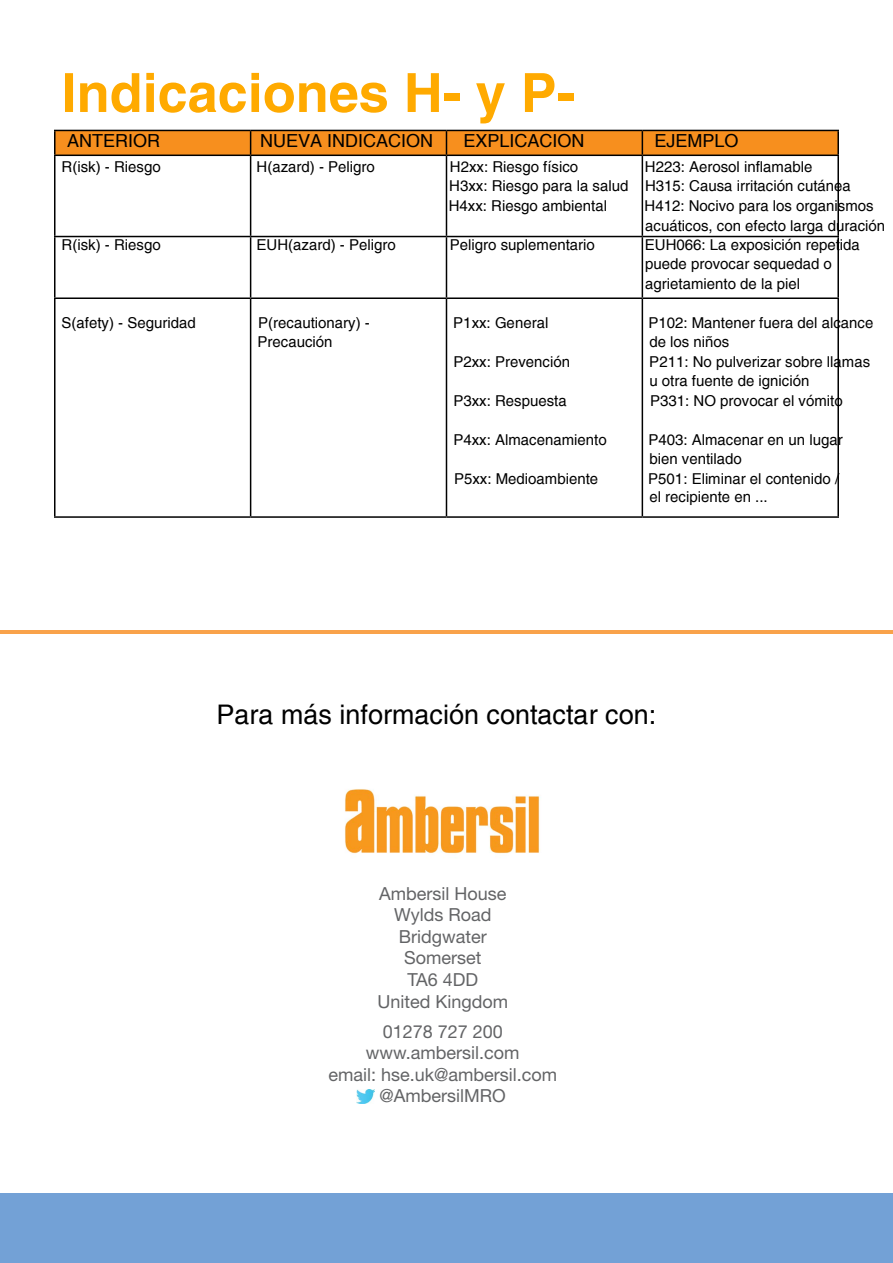
<style>
.page{position:relative;width:893px;height:1263px;background:#fff}
.page>*{position:absolute;margin:0;border:0;box-sizing:border-box;transform-origin:0 0}
.t1{font:700 54px "Helvetica";color:#fa0}
.t2{font:27px "Helvetica";color:#000}
.t3{font:18px/21.6px "Helvetica Neue LT Std";color:#636466;text-align:center}
.t4{font:18px "Helvetica";color:#000}
.t5{font:15px/19.5px "Helvetica";color:#000}
</style>
<div class="page">
<div style="left:0;top:1193px;width:893px;height:70px;background:#73a1d6"></div>
<hr style="left:0;top:630px;width:893px;height:3px;background:#f9a24a">
<hr style="left:54px;top:130px;width:197px;height:1px;background:#000">
<hr style="left:54px;top:131px;width:2px;height:24px;background:#000">
<hr style="left:642px;top:130px;width:197px;height:1px;background:#000">
<svg style="left:55px;top:130px;width:782px;height:25px;background:#e5841b"></svg>
<hr style="left:837px;top:131px;width:2px;height:24px;background:#000">
<hr style="left:54px;top:155px;width:197px;height:1px;background:#000">
<hr style="left:54px;top:156px;width:2px;height:80px;background:#000">
<hr style="left:251px;top:155px;width:195px;height:1px;background:#000">
<hr style="left:250px;top:156px;width:1px;height:80px;background:#000">
<hr style="left:446px;top:155px;width:196px;height:1px;background:#000">
<hr style="left:446px;top:156px;width:1px;height:80px;background:#000">
<hr style="left:642px;top:155px;width:197px;height:1px;background:#000">
<hr style="left:642px;top:156px;width:1px;height:80px;background:#000">
<hr style="left:837px;top:156px;width:2px;height:80px;background:#000">
<hr style="left:54px;top:236px;width:197px;height:1px;background:#000">
<hr style="left:54px;top:237px;width:2px;height:60px;background:#000">
<hr style="left:251px;top:236px;width:195px;height:1px;background:#000">
<hr style="left:250px;top:237px;width:1px;height:60px;background:#000">
<hr style="left:446px;top:236px;width:196px;height:1px;background:#000">
<hr style="left:446px;top:237px;width:1px;height:60px;background:#000">
<hr style="left:642px;top:236px;width:197px;height:1px;background:#000">
<hr style="left:642px;top:237px;width:1px;height:60px;background:#000">
<hr style="left:837px;top:237px;width:2px;height:60px;background:#000">
<hr style="left:54px;top:297px;width:197px;height:2px;background:#000">
<hr style="left:54px;top:299px;width:2px;height:217px;background:#000">
<hr style="left:251px;top:297px;width:195px;height:2px;background:#000">
<hr style="left:250px;top:299px;width:1px;height:217px;background:#000">
<hr style="left:446px;top:297px;width:196px;height:2px;background:#000">
<hr style="left:446px;top:299px;width:1px;height:217px;background:#000">
<hr style="left:642px;top:297px;width:197px;height:2px;background:#000">
<hr style="left:642px;top:299px;width:1px;height:217px;background:#000">
<hr style="left:837px;top:299px;width:2px;height:217px;background:#000">
<hr style="left:54px;top:516px;width:197px;height:2px;background:#000">
<hr style="left:251px;top:516px;width:195px;height:2px;background:#000">
<hr style="left:446px;top:516px;width:196px;height:2px;background:#000">
<hr style="left:642px;top:516px;width:197px;height:2px;background:#000">
<img style="left:344px;top:789px;width:196px;height:65px">
<img style="left:357px;top:1089px;width:18px;height:15px">
<h1 class="t1" style="left:62px;top:60px;width:515px">Indicaciones H- y P-</h1>
<p class="t4" style="left:67px;top:131px;width:95px">ANTERIOR</p>
<p class="t4" style="left:260px;top:131px;width:175px">NUEVA INDICACION</p>
<p class="t4" style="left:463px;top:131px;width:123px">EXPLICACION</p>
<p class="t4" style="left:654px;top:131px;width:86px">EJEMPLO</p>
<p class="t5" style="left:62px;top:157px;width:101px">R(isk) - Riesgo</p>
<p class="t5" style="left:257px;top:157px;width:120px">H(azard) - Peligro</p>
<p class="t5" style="left:450px;top:157px;width:130px">H2xx: Riesgo físico</p>
<p class="t5" style="left:449px;top:157px;width:404px;text-indent:196px">H223: Aerosol inflamable<br>H3xx: Riesgo para la salud H315: Causa irritación cutánea<br>H4xx: Riesgo ambiental</p>
<p class="t5" style="left:645px;top:196px;width:242px">H412: Nocivo para los organismos acuáticos, con efecto larga duración</p>
<p class="t5" style="left:62px;top:235px;width:101px">R(isk) - Riesgo</p>
<p class="t5" style="left:257px;top:235px;width:141px">EUH(azard) - Peligro</p>
<p class="t5" style="left:450px;top:235px;width:146px">Peligro suplementario</p>
<p class="t5" style="left:645px;top:235px;width:217px">EUH066: La exposición repetida puede provocar sequedad o agrietamiento de la piel</p>
<p class="t5" style="left:62px;top:313px;width:136px">S(afety) - Seguridad</p>
<p class="t5" style="left:258px;top:313px;width:113px">P(recautionary) -</p>
<p class="t5" style="left:453px;top:313px;width:97px">P1xx: General</p>
<p class="t5" style="left:648px;top:313px;width:227px">P102: Mantener fuera del alcance</p>
<p class="t5" style="left:257px;top:332px;width:76px">Precaución</p>
<p class="t5" style="left:649px;top:332px;width:82px">de los niños</p>
<p class="t5" style="left:453px;top:352px;width:118px">P2xx: Prevención</p>
<p class="t5" style="left:649px;top:352px;width:222px">P211: No pulverizar sobre llamas u otra fuente de ignición</p>
<p class="t5" style="left:453px;top:391px;width:115px">P3xx: Respuesta</p>
<p class="t5" style="left:650px;top:391px;width:194px">P331: NO provocar el vómito</p>
<p class="t5" style="left:453px;top:430px;width:155px">P4xx: Almacenamiento</p>
<p class="t5" style="left:648px;top:430px;width:196px">P403: Almacenar en un lugar bien ventilado</p>
<p class="t5" style="left:454px;top:469px;width:146px">P5xx: Medioambiente</p>
<p class="t5" style="left:648px;top:469px;width:192px;line-height:18.5px">P501: Eliminar el contenido / el recipiente en ...</p>
<h2 class="t2" style="left:216px;top:699px;width:441px">Para más información contactar con:</h2>
<p class="t3" style="left:377px;top:882px;width:132px">Ambersil House<br>Wylds Road<br>Bridgwater<br>Somerset<br>TA6 4DD<br>United Kingdom</p>
<p class="t3" style="left:328px;top:1020px;width:230px">01278 727 200 www.ambersil.com<br>email: hse.uk@ambersil.com @AmbersilMRO</p>
</div>
